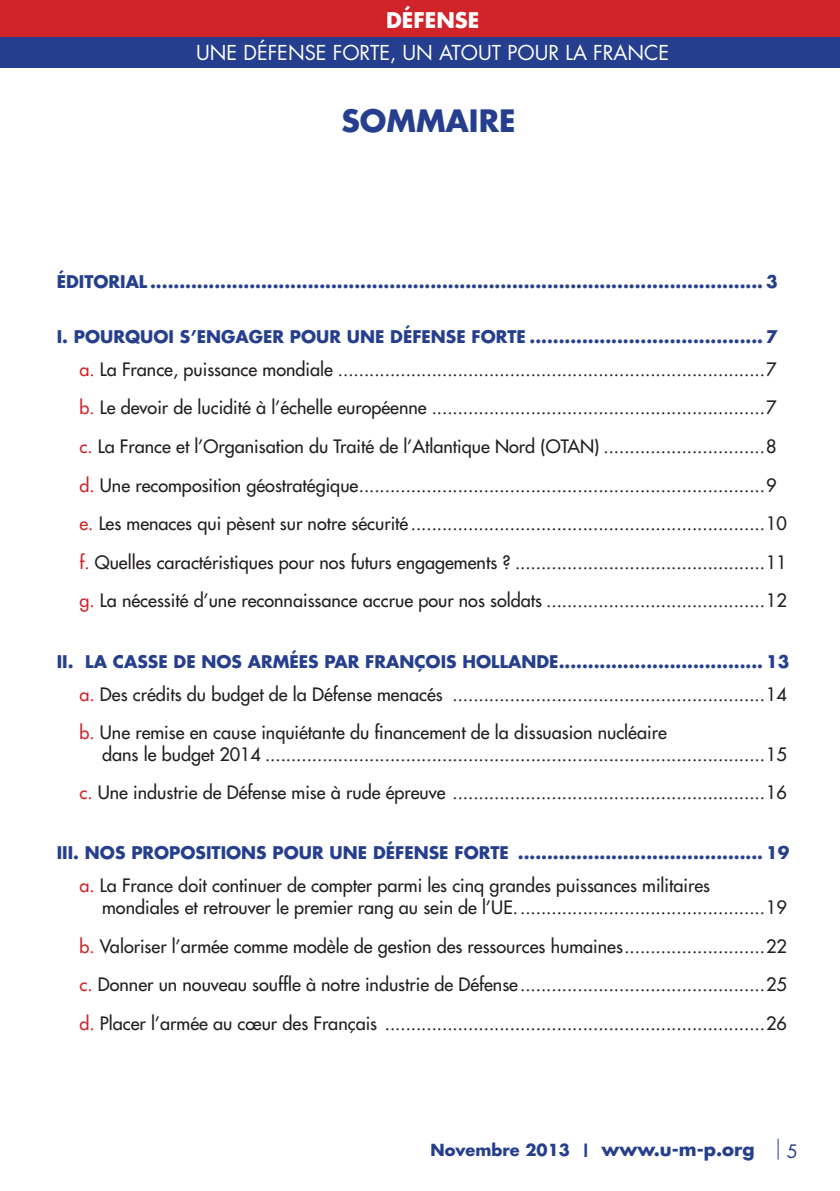
<style>
.page{position:relative;width:840px;height:1191px;background:#fff}
.page>*{position:absolute;margin:0;border:0;box-sizing:border-box;transform-origin:0 0}
.t1{font:700 30px "Futura";color:#253f8e}
.t2{font:700 21px "Futura";color:#fff}
.t3{font:20px "Futura";color:#fff}
.t4{font:18px/38.6px "Futura";color:#231f20}
.t5{font:18px "Futura";color:#253f8e}
.t6{font:700 17px "Futura";color:#253f8e}
.t7{font:700 16.2px "Futura";color:#253f8e}
.s1{color:#d1232a}
.s2{font-size:18px}
</style>
<div class="page">
<div style="left:0;top:11px;width:839px;height:57px;background:#253f8e"></div>
<div style="left:0;top:0;width:839px;height:37px;background:#d1232a"></div>
<svg style="left:777px;top:1138px;width:1px;height:21px"></svg>
<p class="t2" style="left:386px;top:6px;width:95px">DÉFENSE</p>
<p class="t3" style="left:196px;top:39px;width:474px">UNE DÉFENSE FORTE, UN ATOUT POUR LA FRANCE</p>
<h1 class="t1" style="left:341px;top:100px;width:176px">SOMMAIRE</h1>
<p class="t6" style="left:57px;top:270px;width:722px">ÉDITORIAL ......................................................................................................... 3</p>
<p class="t6" style="left:57px;top:324px;width:722px">I. POURQUOI S’ENGAGER POUR UNE DÉFENSE FORTE ........................................ 7</p>
<p class="t4" style="left:79px;top:350px;width:708px"><span class="s1">a.</span> La France, puissance mondiale ..................................................................................7 <span class="s1">b.</span> Le devoir de lucidité à l’échelle européenne ................................................................7 <span class="s1">c.</span> La France et l’Organisation du Traité de l’Atlantique Nord (OTAN) ...............................8 <span class="s1">d.</span> Une recomposition géostratégique..............................................................................9 <span class="s1">e.</span> Les menaces qui pèsent sur notre sécurité ....................................................................10 <span class="s1">f.</span> Quelles caractéristiques pour nos futurs engagements ? ................................................11 <span class="s1">g.</span> La nécessité d’une reconnaissance accrue pour nos soldats ..........................................12</p>
<p class="t6" style="left:57px;top:649px;width:79px">II. LA CASSE</p>
<p class="t6" style="left:173px;top:649px;width:42px">DE NOS</p>
<p class="t6" style="left:248px;top:649px;width:13px">ARMÉES</p>
<p class="t6" style="left:324px;top:649px;width:13px">PAR</p>
<p class="t6" style="left:365px;top:649px;width:23px">FRAN</p>
<p class="t6" style="left:414px;top:649px;width:23px">ÇOIS</p>
<p class="t6" style="left:462px;top:649px;width:27px">HOLLANDE</p>
<p class="t6" style="left:558px;top:649px;width:232px">................................... 13</p>
<p class="t4" style="left:79px;top:674px;width:708px"><span class="s1">a.</span> Des crédits du budget de la Défense menacés ............................................................14 <span class="s1">b.</span> Une remise en cause inquiétante du financement de la dissuasion nucléaire</p>
<p class="t4" style="left:79px;top:734px;width:708px;text-align:right">dans le budget 2014 ................................................................................................15<br><span class="s1">c.</span> Une industrie de Défense mise à rude épreuve ............................................................16</p>
<p class="t6" style="left:57px;top:841px;width:87px">III. NOS PROPOSITIONS</p>
<p class="t6" style="left:272px;top:841px;width:14px">POUR</p>
<p class="t6" style="left:329px;top:841px;width:13px">UNE</p>
<p class="t6" style="left:373px;top:841px;width:24px">DÉFENSE</p>
<p class="t6" style="left:454px;top:841px;width:12px">FORTE</p>
<p class="t6" style="left:517px;top:841px;width:273px">.......................................... 19</p>
<p class="t4" style="left:102px;top:875px;width:686px;line-height:21.6px;text-indent:-23px"><span class="s1">a.</span> La France doit continuer de compter parmi les cinq grandes puissances militaires mondiales et retrouver le premier rang au sein de l’UE................................................19</p>
<p class="t4" style="left:79px;top:926px;width:708px;text-align:justify"><span class="s1">b.</span> Valoriser l’armée comme modèle de gestion des ressources humaines...........................22 <span class="s1">c.</span> Donner un nouveau souffle à notre industrie de Défense...............................................25 <span class="s1">d.</span> Placer l’armée au cœur des Français .........................................................................26</p>
<p class="t7" style="left:430px;top:1138px;width:325px">NOVEMBRE 2013 | <span class="s2">WWW.U-M-P.ORG</span></p>
<p class="t5" style="left:786px;top:1139px;width:13px">5</p>
</div>
